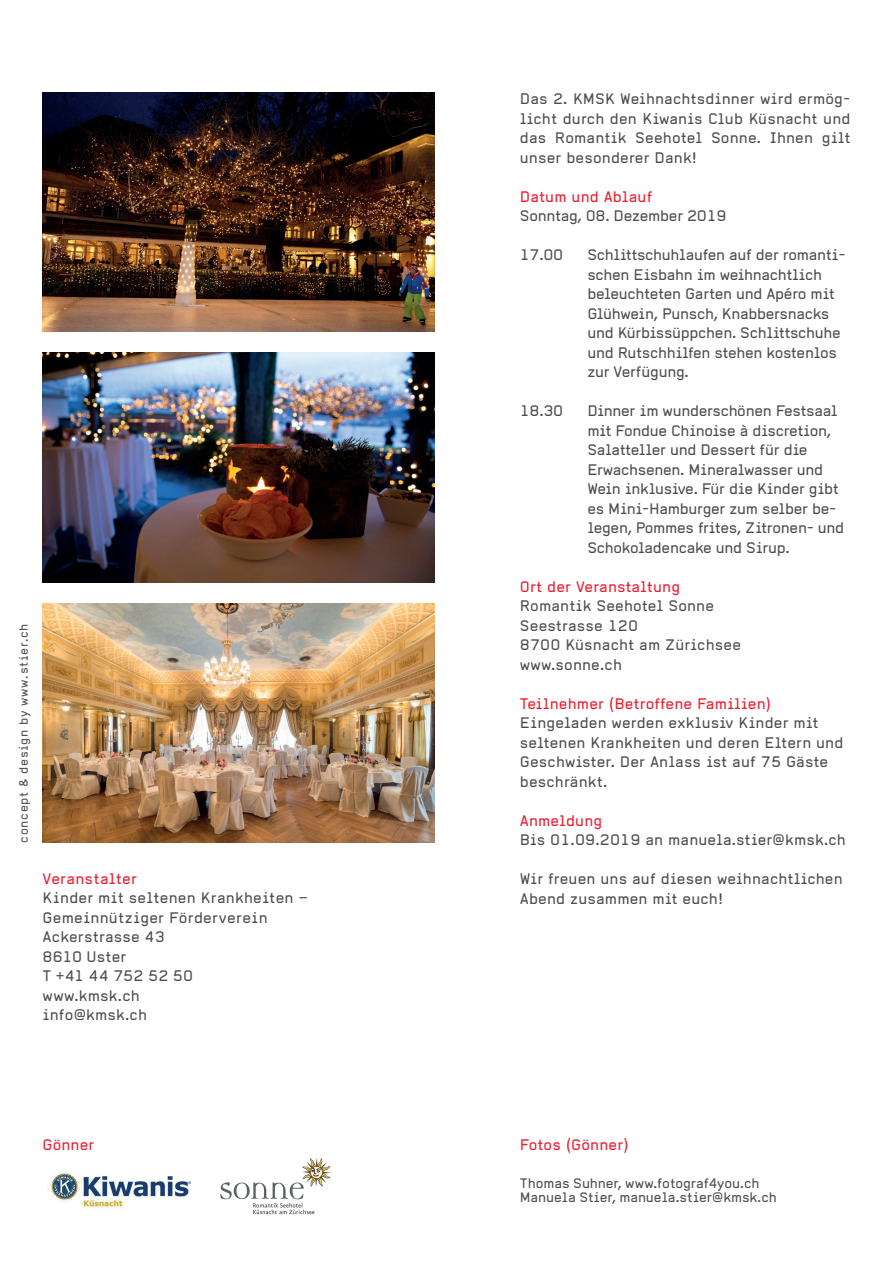
<style>
.page{position:relative;width:893px;height:1263px;background:#fff}
.page>*{position:absolute;margin:0;border:0;box-sizing:border-box;transform-origin:0 0}
.t1{font:15px/19.5px "Alpha Headline Pro";letter-spacing:-.02em;color:#4b4c4d}
.t2{font:15px/19.5px "Alpha Headline Pro";letter-spacing:.01em;color:#4b4c4d}
.t3{font:15px "Alpha Headline Pro";letter-spacing:.01em;color:#ee1b2d}
.t4{font:13.5px/14.5px "Alpha Headline Pro";letter-spacing:-.005em;color:#4b4c4d}
.t5{font:12px "Alpha Headline Pro";letter-spacing:.06em;color:#4b4c4d}
</style>
<div class="page">
<img style="left:43px;top:603px;width:392px;height:240px">
<img style="left:43px;top:92px;width:392px;height:240px">
<img style="left:43px;top:352px;width:392px;height:231px">
<img style="left:47px;top:1170px;width:144px;height:39px">
<img style="left:220px;top:1158px;width:111px;height:57px">
<p class="t5" style="left:16px;top:843px;width:220px;rotate:-90deg">concept &amp; design by www.stier.ch</p>
<p class="t3" style="left:43px;top:869px;width:96px">Veranstalter</p>
<p class="t2" style="left:43px;top:888px;width:267px">Kinder mit seltenen Krankheiten –<br>Gemeinnütziger Förderverein<br>Ackerstrasse 43<br>8610 Uster<br>T +41 44 752 52 50<br>www.kmsk.ch<br>info@kmsk.ch</p>
<p class="t3" style="left:43px;top:1135px;width:53px">Gönner</p>
<p class="t1" style="left:520px;top:89px;width:332px;text-align:justify">Das 2. KMSK Weihnachtsdinner wird ermög&shy;licht durch den Kiwanis Club Küsnacht und das Romantik Seehotel Sonne. Ihnen gilt unser besonderer Dank!</p>
<p class="t3" style="left:520px;top:187px;width:134px">Datum und Ablauf</p>
<p class="t1" style="left:520px;top:206px;width:208px">Sonntag, 08. Dezember 2019</p>
<p class="t1" style="left:520px;top:245px;width:45px">17.00</p>
<p class="t1" style="left:587px;top:245px;width:260px">Schlittschuhlaufen auf der romanti&shy;schen Eisbahn im weihnachtlich beleuchteten Garten und Apéro mit<br>Glühwein, Punsch, Knabbersnacks und Kürbissüppchen. Schlittschuhe und Rutschhilfen stehen kostenlos zur Verfügung.</p>
<p class="t1" style="left:520px;top:401px;width:45px">18.30</p>
<p class="t1" style="left:587px;top:401px;width:258px">Dinner im wunderschönen Festsaal mit Fondue Chinoise à discretion, Salatteller und Dessert für die Erwachsenen. Mineralwasser und Wein inklusive. Für die Kinder gibt es Mini-Hamburger zum selber be&shy;legen, Pommes frites, Zitronen- und Schokoladencake und Sirup.</p>
<p class="t3" style="left:520px;top:577px;width:162px">Ort der Veranstaltung</p>
<p class="t2" style="left:520px;top:596px;width:223px">Romantik Seehotel Sonne<br>Seestrasse 120<br>8700 Küsnacht am Zürichsee www.sonne.ch</p>
<p class="t3" style="left:520px;top:694px;width:253px">Teilnehmer (Betroffene Familien)</p>
<p class="t2" style="left:520px;top:713px;width:325px">Eingeladen werden exklusiv Kinder mit seltenen Krankheiten und deren Eltern und Geschwister. Der Anlass ist auf 75 Gäste beschränkt.</p>
<p class="t3" style="left:520px;top:811px;width:84px">Anmeldung</p>
<p class="t2" style="left:520px;top:830px;width:328px">Bis 01.09.2019 an manuela.stier@kmsk.ch</p>
<p class="t2" style="left:520px;top:869px;width:324px">Wir freuen uns auf diesen weihnachtlichen<br>Abend zusammen mit euch!</p>
<p class="t3" style="left:520px;top:1135px;width:110px">Fotos (Gönner)</p>
<p class="t4" style="left:520px;top:1175px;width:259px">Thomas Suhner, www.fotograf4you.ch<br>Manuela Stier, manuela.stier@kmsk.ch</p>
</div>
